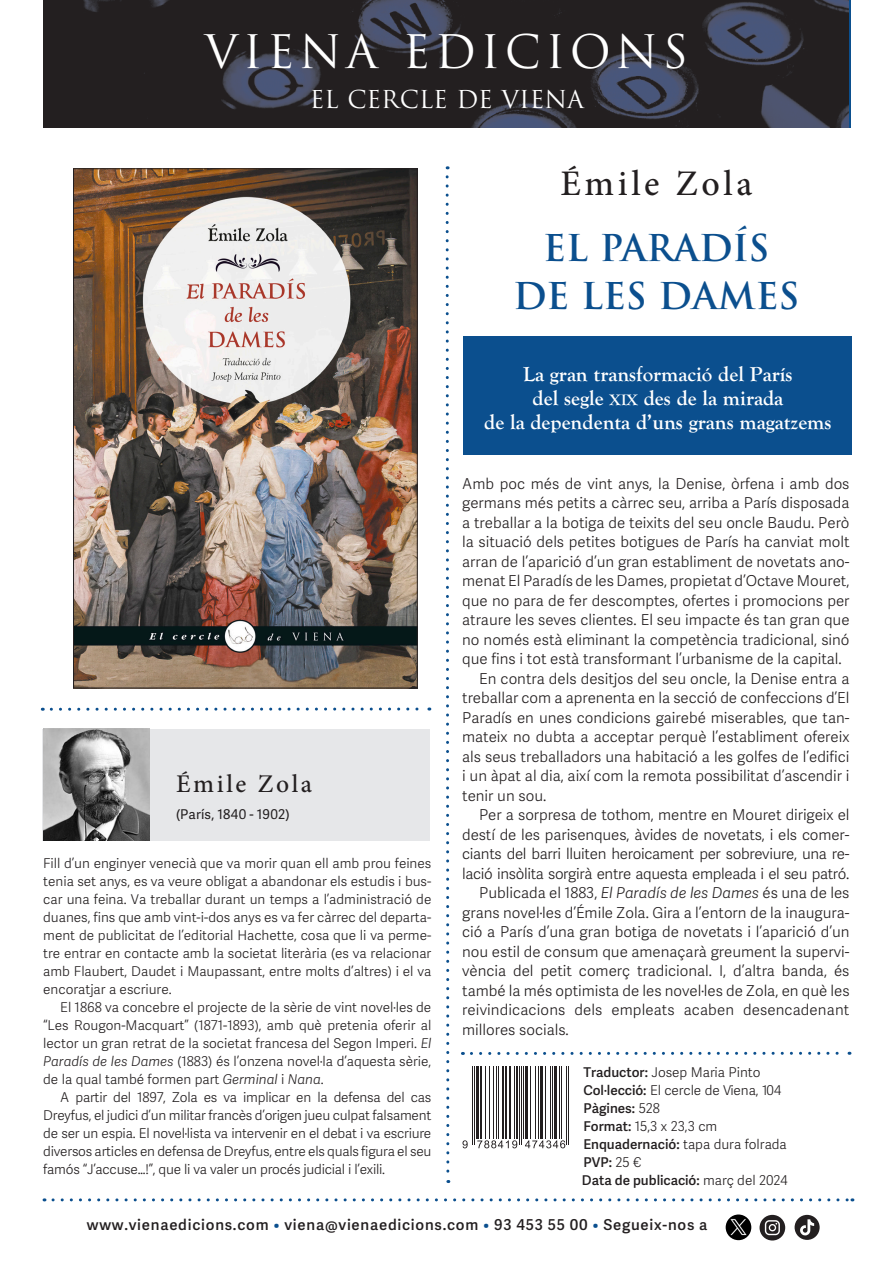
<style>
.page{position:relative;width:893px;height:1263px;background:#fff}
.page>*{position:absolute;margin:0;border:0;box-sizing:border-box;transform-origin:0 0}
.t1{font:45px "Trajan Pro";letter-spacing:.1em;color:#fff}
.t2{font:700 36px/48px "Trajan Pro";color:#0b4f8e;text-align:center}
.t3{font:500 36px "Minion Pro";letter-spacing:.1em;color:#231f20}
.t4{font:500 25.5px "Minion Pro";letter-spacing:.1em;color:#231f20}
.t5{font:24px "Trajan Pro";color:#fff}
.t6{font:700 21px/24px "Goudy Old Style T";color:#fff;text-align:center}
.t7{font:300 15px/19.5px "Adelle Sans";letter-spacing:-.005em;color:#231f20;text-align:justify}
.t8{font:600 15px "Adelle Sans";letter-spacing:.05em;color:#231f20}
.t9{font:300 13.5px/18px "Adelle Sans";color:#231f20;text-align:justify}
.t10{font:600 13.5px "Adelle Sans";color:#231f20}
.t11{font:13.5px "Adelle Sans";letter-spacing:.01em;color:#231f20}
.s1{font-style:italic}
.s2{font-size:15.75px}
.s3{font-weight:600}
.s4{font-weight:300}
.s5{color:#0b4f8e}
</style>
<div class="page">
<img style="left:75px;top:170px;width:341px;height:516px">
<svg style="left:445px;top:166px;width:6px;height:1017px"></svg>
<svg style="left:51px;top:707px;width:379px;height:4px"></svg>
<svg style="left:471px;top:1052px;width:379px;height:3px"></svg>
<div style="left:464px;top:336px;width:388px;height:119px;background:#0b4f8e"></div>
<svg style="left:477px;top:1140px;width:40px;height:8px"></svg>
<svg style="left:525px;top:1140px;width:40px;height:8px"></svg>
<svg style="left:462px;top:1140px;width:6px;height:8px"></svg>
<hr style="left:472px;top:1066px;width:1px;height:79px;background:#231f20">
<hr style="left:474px;top:1066px;width:1px;height:79px;background:#231f20">
<hr style="left:476px;top:1066px;width:3px;height:73px;background:#231f20">
<hr style="left:480px;top:1066px;width:2px;height:73px;background:#231f20">
<hr style="left:486px;top:1066px;width:1px;height:73px;background:#231f20">
<hr style="left:489px;top:1066px;width:1px;height:73px;background:#231f20">
<hr style="left:493px;top:1066px;width:1px;height:73px;background:#231f20">
<hr style="left:496px;top:1066px;width:1px;height:73px;background:#231f20">
<hr style="left:498px;top:1066px;width:1px;height:73px;background:#231f20">
<hr style="left:502px;top:1066px;width:2px;height:73px;background:#231f20">
<hr style="left:505px;top:1066px;width:2px;height:73px;background:#231f20">
<hr style="left:509px;top:1066px;width:2px;height:73px;background:#231f20">
<hr style="left:514px;top:1066px;width:1px;height:73px;background:#231f20">
<hr style="left:516px;top:1066px;width:2px;height:73px;background:#231f20">
<hr style="left:519px;top:1066px;width:1px;height:79px;background:#231f20">
<hr style="left:521px;top:1066px;width:1px;height:79px;background:#231f20">
<hr style="left:523px;top:1066px;width:1px;height:73px;background:#231f20">
<hr style="left:525px;top:1066px;width:3px;height:73px;background:#231f20">
<hr style="left:530px;top:1066px;width:1px;height:73px;background:#231f20">
<hr style="left:535px;top:1066px;width:1px;height:73px;background:#231f20">
<hr style="left:538px;top:1066px;width:1px;height:73px;background:#231f20">
<hr style="left:540px;top:1066px;width:3px;height:73px;background:#231f20">
<hr style="left:545px;top:1066px;width:1px;height:73px;background:#231f20">
<hr style="left:550px;top:1066px;width:1px;height:73px;background:#231f20">
<hr style="left:552px;top:1066px;width:1px;height:73px;background:#231f20">
<hr style="left:554px;top:1066px;width:3px;height:73px;background:#231f20">
<hr style="left:559px;top:1066px;width:1px;height:73px;background:#231f20">
<hr style="left:561px;top:1066px;width:1px;height:73px;background:#231f20">
<hr style="left:566px;top:1066px;width:1px;height:79px;background:#231f20">
<hr style="left:568px;top:1066px;width:1px;height:79px;background:#231f20">
<div style="left:43px;top:729px;width:387px;height:111px;background:#e6e7e9"></div>
<img style="left:43px;top:728px;width:107px;height:112px">
<svg style="left:53px;top:1198px;width:800px;height:3px"></svg>
<img style="left:44px;top:0;width:804px;height:128px">
<svg style="left:759px;top:1215px;width:26px;height:25px"></svg>
<svg style="left:795px;top:1215px;width:25px;height:25px"></svg>
<img style="left:726px;top:1214px;width:25px;height:26px;border-radius:13px">
<p class="t1" style="left:205px;top:23px;width:485px">VIENA EDICIONS</p>
<p class="t5" style="left:310px;top:84px;width:276px">EL CERCLE DE VIENA</p>
<p class="t3" style="left:560px;top:160px;width:194px">Émile Zola</p>
<p class="t2" style="left:513px;top:225px;width:288px">EL PARADÍS<br>DE LES DAMES</p>
<p class="t4" style="left:176px;top:766px;width:138px">Émile Zola</p>
<p class="t11" style="left:176px;top:806px;width:115px">(París, 1840 - 1902)</p>
<p class="t9" style="left:43px;top:855px;width:390px">Fill d’un enginyer venecià que va morir quan ell amb prou feines tenia set anys, es va veure obligat a abandonar els estudis i bus&shy;car una feina. Va treballar durant un temps a l’administració de duanes, fins que amb vint-i-dos anys es va fer càrrec del departa&shy;ment de publicitat de l’editorial Hachette, cosa que li va perme&shy;tre entrar en contacte amb la societat literària (es va relacionar amb Flaubert, Daudet i Maupassant, entre molts d’altres) i el va encoratjar a escriure.</p>
<p class="t9" style="left:43px;top:999px;width:390px;text-indent:17px">El 1868 va concebre el projecte de la sèrie de vint novel·les de “Les Rougon-Macquart” (1871-1893), amb què pretenia oferir al lector un gran retrat de la societat francesa del Segon Imperi. <span class="s1">El Paradís de les Dames</span> (1883) és l’onzena novel·la d’aquesta sèrie, de la qual també formen part <span class="s1">Germinal</span> i <span class="s1">Nana</span>.</p>
<p class="t9" style="left:43px;top:1089px;width:390px;text-indent:17px">A partir del 1897, Zola es va implicar en la defensa del cas Dreyfus, el judici d’un militar francès d’origen jueu culpat falsament de ser un espia. El novel·lista va intervenir en el debat i va escriure diversos articles en defensa de Dreyfus, entre els quals figura el seu famós “J’accuse…!”, que li va valer un procés judicial i l’exili.</p>
<p class="t6" style="left:484px;top:362px;width:349px">La gran transformació del París<br>del segle <span class="s2">xix</span> des de la mirada<br>de la dependenta d’uns grans magatzems</p>
<p class="t7" style="left:462px;top:474px;width:389px">Amb poc més de vint anys, la Denise, òrfena i amb dos germans més petits a càrrec seu, arriba a París disposada a treballar a la botiga de teixits del seu oncle Baudu. Però la situació dels petites botigues de París ha canviat molt arran de l’aparició d’un gran establiment de novetats ano&shy;menat El Paradís de les Dames, propietat d’Octave Mouret, que no para de fer descomptes, ofertes i promocions per atraure les seves clientes. El seu impacte és tan gran que no només està eliminant la competència tradicional, sinó que fins i tot està transformant l’urbanisme de la capital.</p>
<p class="t7" style="left:462px;top:669px;width:389px;text-indent:17px">En contra dels desitjos del seu oncle, la Denise entra a treballar com a aprenenta en la secció de confeccions d’El Paradís en unes condicions gairebé miserables, que tan&shy;mateix no dubta a acceptar perquè l’establiment ofereix als seus treballadors una habitació a les golfes de l’edifici i un àpat al dia, així com la remota possibilitat d’ascendir i tenir un sou.</p>
<p class="t7" style="left:462px;top:805px;width:389px;text-align:left;text-indent:17px">Per a sorpresa de tothom, mentre en Mouret dirigeix el destí de les parisenques, àvides de novetats, i els comer&shy;ciants del barri lluiten heroicament per sobreviure, una re-- lació insòlita sorgirà entre aquesta empleada i el seu patró.</p>
<p class="t7" style="left:462px;top:883px;width:389px;text-indent:17px">Publicada el 1883, <span class="s1">El Paradís de les Dames</span> és una de les grans novel·les d’Émile Zola. Gira a l’entorn de la inaugura&shy;ció a París d’una gran botiga de novetats i l’aparició d’un nou estil de consum que amenaçarà greument la supervi&shy;vència del petit comerç tradicional. I, d’altra banda, és també la més optimista de les novel·les de Zola, en què les reivindicacions dels empleats acaben desencadenant millores socials.</p>
<p class="t9" style="left:583px;top:1063px;width:179px"><span class="s3">Traductor:</span> Josep Maria Pinto</p>
<p class="t9" style="left:583px;top:1081px;width:199px"><span class="s3">Col·lecció:</span> El cercle de Viena, 104</p>
<p class="t10" style="left:583px;top:1101px;width:78px">Pàgines: <span class="s4">528</span></p>
<p class="t9" style="left:583px;top:1117px;width:135px"><span class="s3">Format:</span> 15,3 x 23,3 cm</p>
<p class="t9" style="left:583px;top:1135px;width:205px"><span class="s3">Enquadernació:</span> tapa dura folrada</p>
<p class="t10" style="left:583px;top:1155px;width:59px">PVP: <span class="s4">25 €</span></p>
<p class="t10" style="left:582px;top:1173px;width:207px">Data de publicació: <span class="s4">març del 2024</span></p>
<p class="t8" style="left:87px;top:1216px;width:622px">www.vienaedicions.com <span class="s5">•</span> viena@vienaedicions.com <span class="s5">•</span> 93 453 55 00 <span class="s5">•</span> Segueix-nos a</p>
</div>
